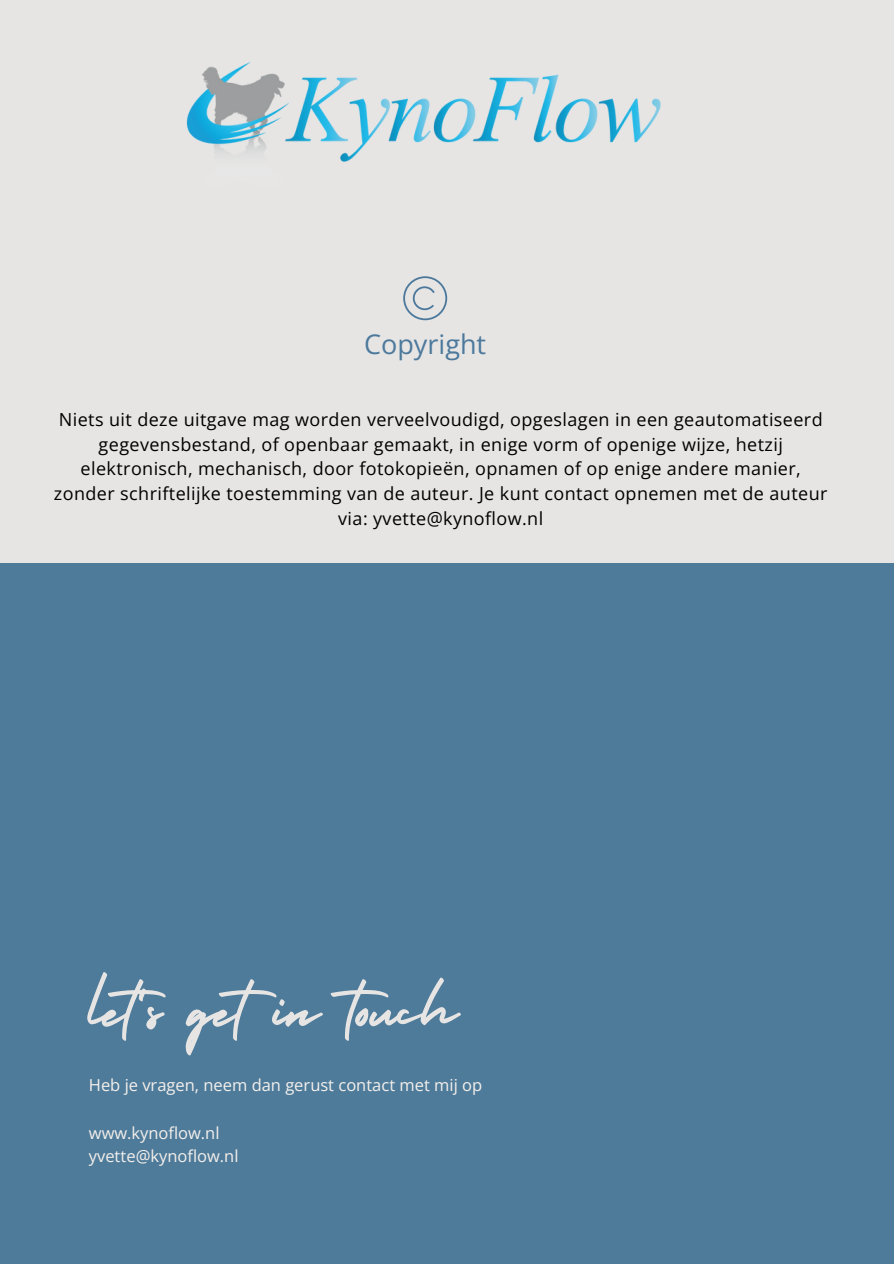
<style>
.page{position:relative;width:894px;height:1264px;background:#fff}
.page>*{position:absolute;margin:0;border:0;box-sizing:border-box;transform-origin:0 0}
.t1{font:75px "Holiday";color:#e6e5e4}
.t2{font:27px "Open Sans";color:#4d799c}
.t3{font:18px/24.8px "Open Sans";letter-spacing:.025em;color:#000;text-align:center}
.t4{font:16.5px "Open Sans";color:#f4f0ec}
</style>
<div class="page">
<div style="left:0;top:0;width:893px;height:1263px;background:#e6e5e4"></div>
<div style="left:0;top:563px;width:893px;height:700px;background:#4f7b9a"></div>
<img style="left:186px;top:62px;width:475px;height:100px">
<svg style="left:403px;top:276px;width:44px;height:44px"></svg>
<p class="t2" style="left:364px;top:325px;width:123px">Copyright</p>
<p class="t3" style="left:54px;top:406px;width:774px">Niets uit deze uitgave mag worden verveelvoudigd, opgeslagen in een geautomatiseerd gegevensbestand, of openbaar gemaakt, in enige vorm of openige wijze, hetzij elektronisch, mechanisch, door fotokopieën, opnamen of op enige andere manier, zonder schriftelijke toestemming van de auteur. Je kunt contact opnemen met de auteur via: yvette@kynoflow.nl</p>
<p class="t1" style="left:89px;top:951px;width:371px">let's getin touch</p>
<p class="t4" style="left:89px;top:1073px;width:394px">Heb je vragen, neem dan gerust contact met mij op</p>
<p class="t4" style="left:89px;top:1120px;width:132px">www.kynoflow.nl</p>
<p class="t4" style="left:89px;top:1144px;width:151px">yvette@kynoflow.nl</p>
</div>
